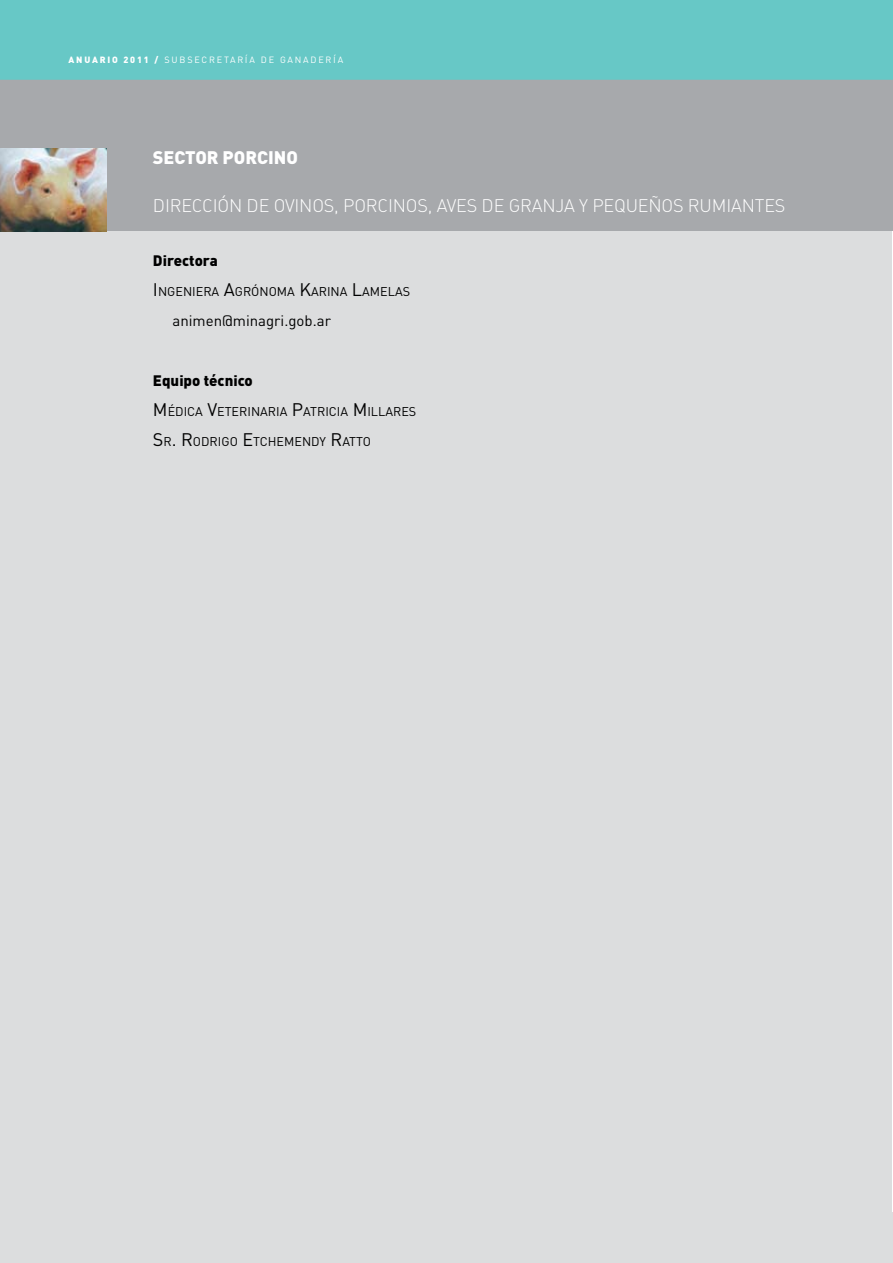
<style>
.page{position:relative;width:893px;height:1263px;background:#fff}
.page>*{position:absolute;margin:0;border:0;box-sizing:border-box;transform-origin:0 0}
.t1{font:18px "DIN Light Alternate";letter-spacing:-.01em;color:#fff}
.t2{font:900 18px "DIN";color:#fff}
.t3{font:900 15px "DIN";color:#000}
.t4{font:15px "DIN";color:#000}
.t5{font:12.6px "DIN";color:#000}
.t6{font:9px "DIN";letter-spacing:.2em;color:#fff}
.s1{font-weight:900}
.s2{font-size:18px}
</style>
<div class="page">
<div style="left:0;top:0;width:891px;height:1263px;background:#dcddde"></div>
<div style="left:0;top:53px;width:893px;height:178px;background:#a7a9ac"></div>
<div style="left:0;top:40px;width:893px;height:40px;background:#67c8c6"></div>
<div style="left:0;top:0;width:893px;height:40px;background:#67c8c6"></div>
<img style="left:0;top:149px;width:106px;height:82px">
<p class="t6" style="left:69px;top:54px;width:276px"><span class="s1">anuario 2011 /</span> SUBSECRETARÍA DE GANADERÍA</p>
<h1 class="t2" style="left:153px;top:145px;width:34px">SECTOR</h1>
<h1 class="t2" style="left:223px;top:145px;width:77px">porcino</h1>
<h1 class="t1" style="left:153px;top:194px;width:22px">DIRECCI</h1>
<h1 class="t1" style="left:218px;top:194px;width:79px">ÓN DE OVINOS</h1>
<h1 class="t1" style="left:334px;top:194px;width:32px">, PORCINOS</h1>
<h1 class="t1" style="left:428px;top:194px;width:30px">, AVES</h1>
<h1 class="t1" style="left:482px;top:194px;width:39px">DE GRANJA</h1>
<h1 class="t1" style="left:579px;top:194px;width:132px">Y PEQUEÑOS RUMIANTES</h1>
<p class="t3" style="left:153px;top:250px;width:66px">Directora</p>
<p class="t5" style="left:153px;top:283px;width:257px"><span class="s2">I</span> NGENIERA <span class="s2">A</span>GRÓNOMA <span class="s2">K</span>ARINA <span class="s2">L</span>AM ELAS</p>
<p class="t4" style="left:172px;top:311px;width:160px">ANIMEN@MINAGRI.GOB.AR</p>
<p class="t3" style="left:153px;top:370px;width:101px">Equipo técnico</p>
<p class="t5" style="left:153px;top:403px;width:264px"><span class="s2">M</span>ÉD ICA <span class="s2">V</span>ETERINARIA <span class="s2">P</span>ATRICIA <span class="s2">M</span>ILLARES</p>
<p class="t5" style="left:153px;top:433px;width:220px"><span class="s2">S</span>R<span class="s2">. R</span>ODRIGO <span class="s2">E</span>TCHEM ENDY <span class="s2">R</span>ATTO</p>
</div>
